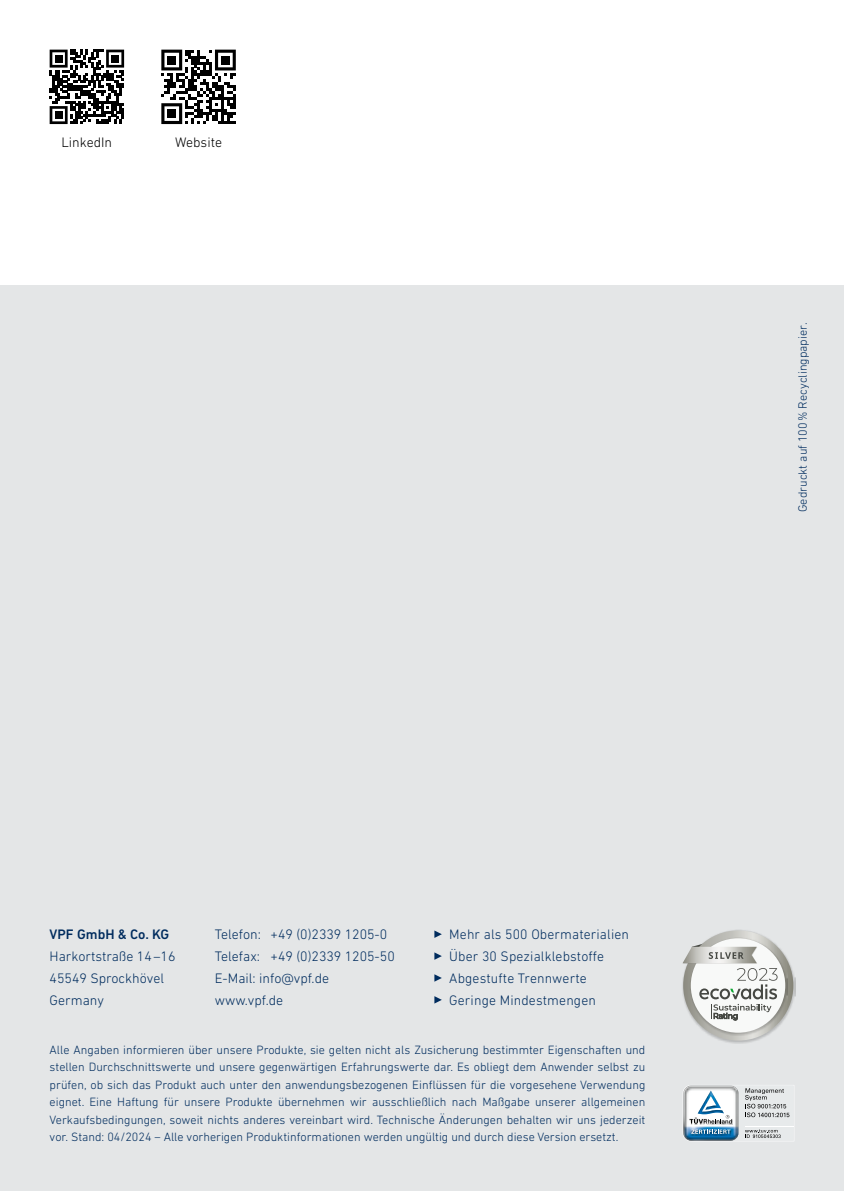
<style>
.page{position:relative;width:844px;height:1191px;background:#fff}
.page>*{position:absolute;margin:0;border:0;box-sizing:border-box;transform-origin:0 0}
.t1{font:300 14px/21.9px "DIN Next LT Pro";color:#002c5e}
.t2{font:300 14px "DIN Next LT Pro";color:#000}
.t3{font:500 14px "DIN Next LT Pro";color:#002c5e}
.t4{font:300 12.25px/17.5px "DIN Next LT Pro";color:#002c5e;text-align:justify}
</style>
<div class="page">
<div style="left:0;top:285px;width:843px;height:906px;background:#e4e6e7"></div>
<svg style="left:50px;top:50px;width:74px;height:74px"></svg>
<div style="left:55px;top:55px;width:7px;height:7px;background:#000"></div>
<div style="left:111px;top:55px;width:8px;height:7px;background:#000"></div>
<div style="left:55px;top:111px;width:7px;height:8px;background:#000"></div>
<svg style="left:161px;top:50px;width:75px;height:74px"></svg>
<div style="left:167px;top:56px;width:9px;height:8px;background:#000"></div>
<div style="left:221px;top:56px;width:9px;height:8px;background:#000"></div>
<div style="left:167px;top:109px;width:9px;height:9px;background:#000"></div>
<svg style="left:434px;top:930px;width:7px;height:8px"></svg>
<svg style="left:434px;top:952px;width:7px;height:7px"></svg>
<svg style="left:434px;top:974px;width:7px;height:7px"></svg>
<svg style="left:434px;top:996px;width:7px;height:7px"></svg>
<svg style="left:683px;top:1085px;width:111px;height:56px"></svg>
<img style="left:710px;top:930px;width:85px;height:113px">
<svg style="left:683px;top:930px;width:110px;height:110px"></svg>
<img style="left:693px;top:937px;width:94px;height:98px">
<div style="left:690px;top:938px;width:95px;height:94px;background:#f8f9f8;border-radius:50%"></div>
<svg style="left:682px;top:942px;width:95px;height:78px"></svg>
<p class="t2" style="left:61px;top:134px;width:52px">LinkedIn</p>
<p class="t2" style="left:175px;top:134px;width:49px">Website</p>
<p class="t4" style="left:793px;top:512px;width:191px;rotate:-90deg">Gedruckt auf 100% Recyclingpapier.</p>
<p class="t3" style="left:50px;top:926px;width:121px">VPF GmbH &amp; Co. KG</p>
<p class="t1" style="left:50px;top:945px;width:127px">Harkortstraße 14–16<br>45549 Sprockhövel<br>Germany</p>
<p class="t1" style="left:215px;top:923px;width:181px">Telefon: +49 (0)2339 1205-0<br>Telefax: +49 (0)2339 1205-50<br>E-Mail: info@vpf.de www.vpf.de</p>
<p class="t1" style="left:449px;top:923px;width:181px">Mehr als 500 Obermaterialien<br>Über 30 Spezialklebstoffe<br>Abgestufte Trennwerte<br>Geringe Mindestmengen</p>
<p class="t4" style="left:50px;top:1040px;width:597px">Alle Angaben informieren über unsere Produkte, sie gelten nicht als Zusicherung bestimmter Eigenschaften und stellen Durchschnittswerte und unsere gegenwärtigen Erfahrungswerte dar. Es obliegt dem Anwender selbst zu prüfen, ob sich das Produkt auch unter den anwendungsbezogenen Einflüssen für die vorgesehene Verwendung eignet. Eine Haftung für unsere Produkte übernehmen wir ausschließlich nach Maßgabe unserer allgemeinen Verkaufsbedingungen, soweit nichts anderes vereinbart wird. Technische Änderungen behalten wir uns jederzeit vor. Stand: 04/2024 – Alle vorherigen Produktinformationen werden ungültig und durch diese Version ersetzt.</p>
</div>
